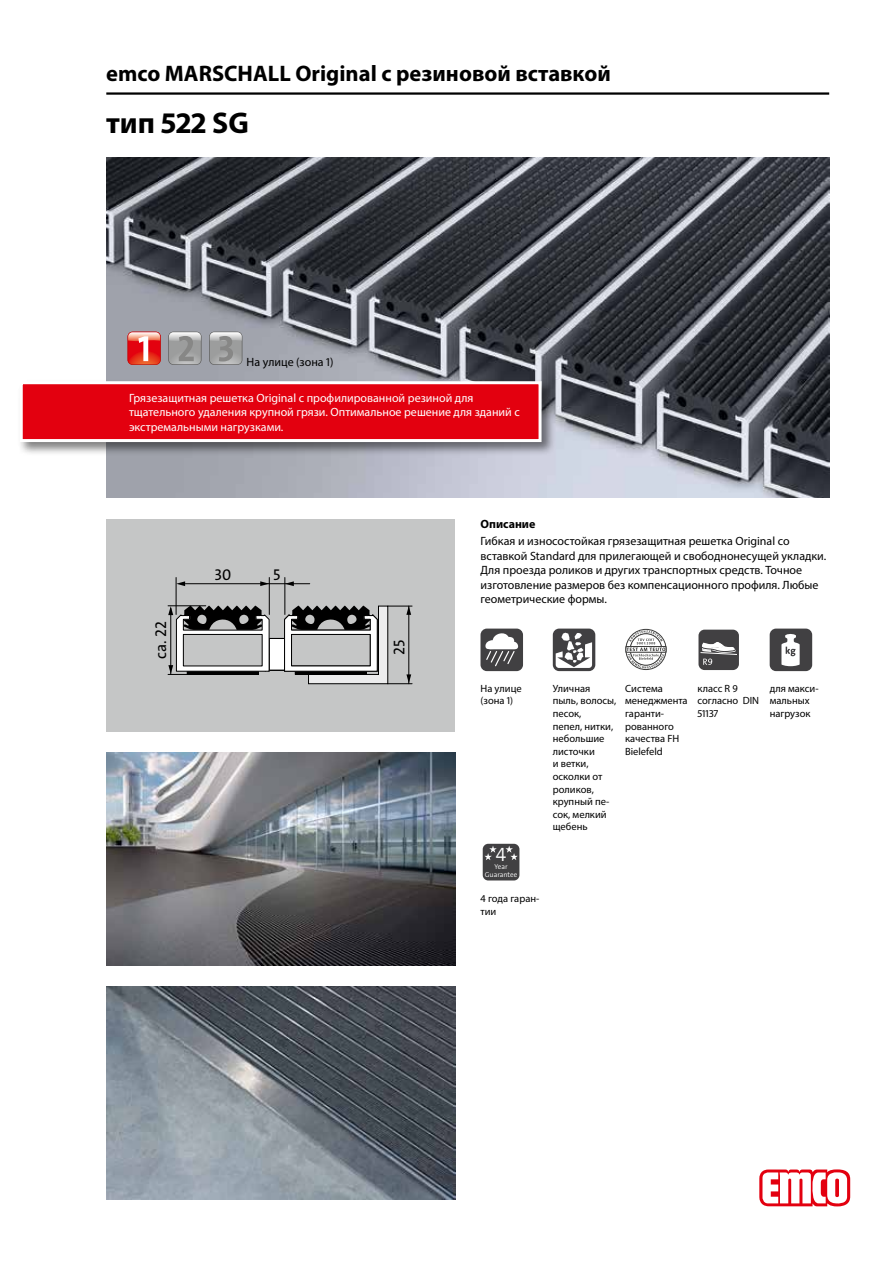
<style>
.page{position:relative;width:893px;height:1263px;background:#fff}
.page>*{position:absolute;margin:0;border:0;box-sizing:border-box;transform-origin:0 0}
.t1{font:700 30px "Myriad Pro";color:#000}
.t2{font:700 22.5px "Myriad Pro";color:#000}
.t3{font:300 19.5px "The Sans Os F";color:#fff}
.t4{font:15.6px "The Sans Os F";color:#000}
.t5{font:12px/14.4px "Myriad Pro";color:#000}
.t6{font:12px/14.4px "Myriad Pro";color:#fff}
.t7{font:700 12px "Myriad Pro";color:#000}
.t8{font:10.5px/12.6px "Myriad Pro";color:#000}
.t9{font:300 7.05px/7.8px "The Sans Os F";color:#fff;text-align:center}
</style>
<div class="page">
<img style="left:106px;top:157px;width:723px;height:340px">
<hr style="left:106px;top:92px;width:723px;height:3px;background:#000">
<svg style="left:759px;top:1169px;width:91px;height:37px"></svg>
<div style="left:18px;top:379px;width:538px;height:77px;background:#000;opacity:.5"></div>
<div style="left:21px;top:383px;width:519px;height:58px;background:#e3000f"></div>
<div style="left:20px;top:381px;width:522px;height:61px;border:3px solid #fff"></div>
<svg style="left:168px;top:332px;width:33px;height:33px"></svg>
<svg style="left:209px;top:332px;width:33px;height:33px"></svg>
<svg style="left:128px;top:332px;width:33px;height:33px"></svg>
<div style="left:106px;top:519px;width:349px;height:212px;background:#c5c6c6"></div>
<hr style="left:185px;top:583px;width:84px;height:1px;background:#000">
<svg style="left:260px;top:581px;width:9px;height:5px"></svg>
<svg style="left:177px;top:581px;width:8px;height:5px"></svg>
<svg style="left:285px;top:581px;width:9px;height:5px"></svg>
<hr style="left:176px;top:577px;width:1px;height:37px;background:#000">
<hr style="left:284px;top:577px;width:1px;height:37px;background:#000">
<hr style="left:269px;top:577px;width:1px;height:37px;background:#000">
<hr style="left:269px;top:583px;width:41px;height:1px;background:#000">
<svg style="left:168px;top:605px;width:244px;height:79px"></svg>
<img style="left:106px;top:753px;width:349px;height:212px">
<img style="left:106px;top:986px;width:349px;height:213px">
<div style="left:480px;top:629px;width:43px;height:42px;background:#414042;border-radius:6px"></div>
<svg style="left:485px;top:633px;width:34px;height:33px"></svg>
<div style="left:553px;top:629px;width:42px;height:42px;background:#414042;border-radius:6px"></div>
<svg style="left:556px;top:633px;width:36px;height:35px"></svg>
<svg style="left:625px;top:629px;width:43px;height:42px"></svg>
<div style="left:626px;top:629px;width:40px;height:41px;border:1px solid #3b3b3a;border-radius:50%"></div>
<svg style="left:626px;top:630px;width:40px;height:38px"></svg>
<div style="left:698px;top:630px;width:41px;height:40px;background:#414042;border-radius:6px"></div>
<svg style="left:700px;top:642px;width:37px;height:23px"></svg>
<div style="left:770px;top:629px;width:42px;height:42px;background:#414042;border-radius:6px"></div>
<svg style="left:781px;top:634px;width:19px;height:32px"></svg>
<div style="left:483px;top:844px;width:36px;height:36px;background:#414042;border-radius:5px"></div>
<svg style="left:484px;top:845px;width:13px;height:15px"></svg>
<svg style="left:505px;top:845px;width:13px;height:15px"></svg>
<h2 class="t2" style="left:106px;top:59px;width:506px">emco MARSCHALL Original с резиновой вставкой</h2>
<h1 class="t1" style="left:106px;top:103px;width:144px">тип 522 SG</h1>
<p class="t5" style="left:247px;top:354px;width:88px">На улице (зона 1)</p>
<p class="t6" style="left:129px;top:390px;width:392px">Грязезащитная решетка Original c профилированной резиной для тщательного удаления крупной грязи. Оптимальное решение для зданий с экстремальными нагрузками.</p>
<h3 class="t4" style="left:151px;top:659px;width:39px;rotate:-90deg">ca. 22</h3>
<h3 class="t4" style="left:215px;top:564px;width:18px">30</h3>
<h3 class="t4" style="left:273px;top:564px;width:9px">5</h3>
<h3 class="t4" style="left:389px;top:655px;width:17px;rotate:-90deg">25</h3>
<p class="t7" style="left:480px;top:516px;width:56px">Описание</p>
<p class="t5" style="left:480px;top:534px;width:347px">Гибкая и износостойкая грязезащитная решетка Original со вставкой Standard для прилегающей и свободнонесущей укладки.<br>Для проезда роликов и других транспортных средств. Точное изготовление размеров без компенсационного профиля. Любые геометрические формы.</p>
<p class="t8" style="left:480px;top:682px;width:43px">На улице (зона 1)</p>
<p class="t8" style="left:553px;top:682px;width:65px">Уличная пыль, волосы, песок,<br>пепел, нитки, небольшие листочки<br>и ветки, осколки от роликов, крупный пе&shy;сок, мелкий щебень</p>
<p class="t8" style="left:625px;top:682px;width:64px">Система менеджмента гаранти&shy;рованного качества FH<br>Bielefeld</p>
<p class="t8" style="left:697px;top:682px;width:63px">класс R 9 согласно DIN<br>51137</p>
<p class="t8" style="left:770px;top:682px;width:50px">для макси&shy;мальных нагрузок</p>
<h3 class="t3" style="left:496px;top:842px;width:12px">4</h3>
<p class="t9" style="left:485px;top:863px;width:34px">Year<br>Guarantee</p>
<p class="t8" style="left:480px;top:892px;width:60px">4 года гаран&shy;тии</p>
</div>
